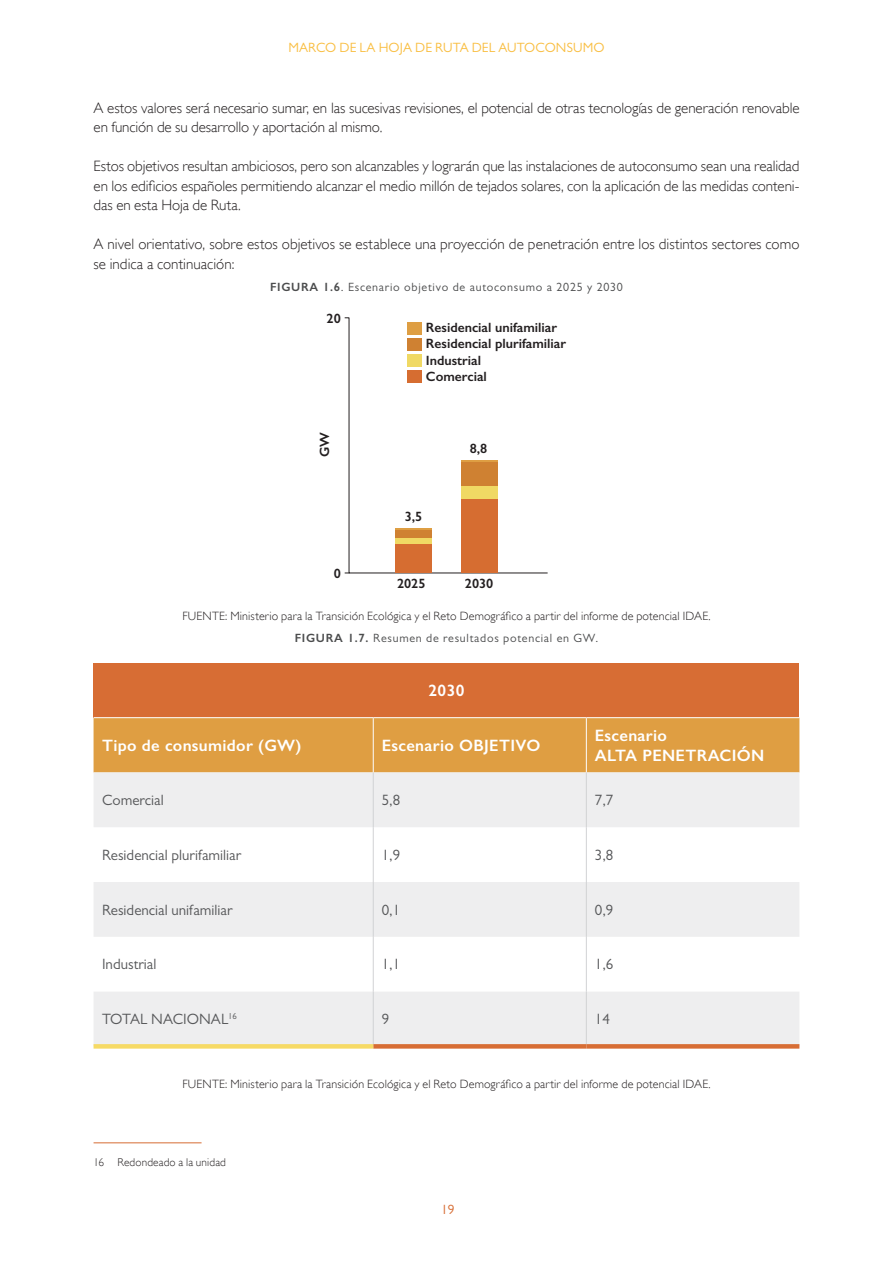
<style>
.page{position:relative;width:893px;height:1263px;background:#fff}
.page>*{position:absolute;margin:0;border:0;box-sizing:border-box;transform-origin:0 0}
.Cabecera_Tabla{font:600 16.5px "Gill Sans";letter-spacing:.02em;color:#fff}
.t1{font:300 15px/19.5px "Gill Sans";letter-spacing:-.005em;color:#231f20}
.Texto_Tabl{font:15px "Gill Sans";color:#57585a}
.t2{font:600 13.5px "Gill Sans";color:#231f20}
.t3{font:13.5px "Gill Sans";letter-spacing:.005em;color:#f9be41}
.t4{font:13.5px "Gill Sans";color:#d76d34}
.t5{font:300 12px "Gill Sans";letter-spacing:.01em;color:#231f20}
.t6{font:12px "Gill Sans";letter-spacing:.06em;color:#4b4c4d}
.NOTE{font:300 11.25px "Gill Sans";letter-spacing:.015em;color:#231f20}
.s1{font-weight:600}
</style>
<div class="page">
<div style="left:94px;top:663px;width:705px;height:55px;background:#d76d34"></div>
<div style="left:94px;top:718px;width:705px;height:54px;background:#df9e42"></div>
<svg style="left:94px;top:772px;width:705px;height:272px;fill:#eeeeef"></svg>
<hr style="left:373px;top:718px;width:1px;height:54px;background:#fdfdfd">
<hr style="left:586px;top:718px;width:1px;height:54px;background:#fdfdfd">
<hr style="left:586px;top:772px;width:1px;height:55px;background:#d1d2d4">
<hr style="left:586px;top:827px;width:1px;height:55px;background:#d1d2d4">
<hr style="left:586px;top:882px;width:1px;height:55px;background:#d1d2d4">
<hr style="left:586px;top:937px;width:1px;height:54px;background:#d1d2d4">
<hr style="left:586px;top:991px;width:1px;height:53px;background:#d1d2d4">
<hr style="left:94px;top:717px;width:279px;height:1px;background:#fff">
<hr style="left:373px;top:717px;width:213px;height:1px;background:#fff">
<hr style="left:586px;top:717px;width:213px;height:1px;background:#fff">
<hr style="left:373px;top:827px;width:1px;height:55px;background:#d1d2d4">
<hr style="left:373px;top:937px;width:1px;height:54px;background:#d1d2d4">
<hr style="left:373px;top:772px;width:1px;height:55px;background:#d1d2d4">
<hr style="left:373px;top:882px;width:1px;height:55px;background:#d1d2d4">
<hr style="left:373px;top:991px;width:1px;height:53px;background:#d1d2d4">
<div style="left:373px;top:1044px;width:213px;height:5px;background:#d76d34"></div>
<div style="left:586px;top:1044px;width:213px;height:5px;background:#d76d34"></div>
<div style="left:94px;top:1044px;width:279px;height:5px;background:#f6da65"></div>
<hr style="left:94px;top:1142px;width:108px;height:1px;background:#d76d34">
<svg style="left:345px;top:317px;width:203px;height:256px"></svg>
<div style="left:395px;top:544px;width:37px;height:29px;background:#d66d31"></div>
<div style="left:395px;top:538px;width:37px;height:6px;background:#f0d964"></div>
<div style="left:461px;top:485px;width:36px;height:15px;background:#f0d964"></div>
<div style="left:461px;top:462px;width:36px;height:23px;background:#cf8132"></div>
<div style="left:395px;top:530px;width:37px;height:8px;background:#cf8132"></div>
<hr style="left:395px;top:528px;width:37px;height:2px;background:#de9e43">
<hr style="left:461px;top:460px;width:36px;height:2px;background:#de9e43">
<div style="left:461px;top:500px;width:36px;height:73px;background:#d66d31"></div>
<div style="left:407px;top:370px;width:15px;height:13px;background:#d66d31"></div>
<div style="left:407px;top:354px;width:15px;height:13px;background:#f0d964"></div>
<div style="left:407px;top:338px;width:15px;height:13px;background:#cf8132"></div>
<div style="left:407px;top:322px;width:15px;height:13px;background:#de9e43"></div>
<p class="t3" style="left:288px;top:40px;width:318px">MARCO DE LA HOJA DE RUTA DEL AUTOCONSUMO</p>
<p class="t1" style="left:94px;top:98px;width:707px">A estos valores será necesario sumar, en las sucesivas revisiones, el potencial de otras tecnologías de generación renovable en función de su desarrollo y aportación al mismo.</p>
<p class="t1" style="left:94px;top:156px;width:707px;text-align:justify">Estos objetivos resultan ambiciosos, pero son alcanzables y lograrán que las instalaciones de autoconsumo sean una realidad en los edificios españoles permitiendo alcanzar el medio millón de tejados solares, con la aplicación de las medidas conteni&shy;das en esta Hoja de Ruta.</p>
<p class="t1" style="left:94px;top:234px;width:707px">A nivel orientativo, sobre estos objetivos se establece una proyección de penetración entre los distintos sectores como se indica a continuación:</p>
<p class="t6" style="left:270px;top:280px;width:354px"><span class="s1">FIGURA 1.6</span>. Escenario objetivo de autoconsumo a 2025 y 2030</p>
<p class="t2" style="left:327px;top:310px;width:16px">20</p>
<p class="t2" style="left:317px;top:457px;width:26px;rotate:-90deg">GW</p>
<p class="t2" style="left:334px;top:565px;width:9px">0</p>
<p class="t2" style="left:426px;top:319px;width:133px">Residencial unifamiliar</p>
<p class="t2" style="left:426px;top:335px;width:142px">Residencial plurifamiliar</p>
<p class="t2" style="left:426px;top:352px;width:57px">Industrial</p>
<p class="t2" style="left:426px;top:368px;width:62px">Comercial</p>
<p class="t2" style="left:405px;top:508px;width:19px">3,5</p>
<p class="t2" style="left:397px;top:575px;width:30px">2025</p>
<p class="t2" style="left:470px;top:440px;width:19px">8,8</p>
<p class="t2" style="left:465px;top:575px;width:30px">2030</p>
<p class="t5" style="left:182px;top:609px;width:530px">FUENTE: Ministerio para la Transición Ecológica y el Reto Demográfico a partir del informe de potencial IDAE.</p>
<p class="t6" style="left:295px;top:631px;width:305px"><span class="s1">FIGURA 1.7.</span> Resumen de resultados potencial en GW.</p>
<p class="Cabecera_Tabla" style="left:429px;top:681px;width:37px">2030</p>
<p class="Cabecera_Tabla" style="left:102px;top:735px;width:201px">Tipo de consumidor (GW)</p>
<p class="Cabecera_Tabla" style="left:382px;top:735px;width:160px">Escenario OBJETIVO</p>
<p class="Cabecera_Tabla" style="left:595px;top:726px;width:74px">Escenario</p>
<p class="Cabecera_Tabla" style="left:595px;top:745px;width:171px">ALTA PENETRACIÓN</p>
<p class="Texto_Tabl" style="left:102px;top:791px;width:63px">Comercial</p>
<p class="Texto_Tabl" style="left:382px;top:791px;width:20px">5,8</p>
<p class="Texto_Tabl" style="left:595px;top:791px;width:20px">7,7</p>
<p class="Texto_Tabl" style="left:102px;top:846px;width:141px">Residencial plurifamiliar</p>
<p class="Texto_Tabl" style="left:382px;top:846px;width:20px">1,9</p>
<p class="Texto_Tabl" style="left:595px;top:846px;width:20px">3,8</p>
<p class="Texto_Tabl" style="left:102px;top:901px;width:132px">Residencial unifamiliar</p>
<p class="Texto_Tabl" style="left:382px;top:901px;width:20px">0,1</p>
<p class="Texto_Tabl" style="left:595px;top:901px;width:20px">0,9</p>
<p class="Texto_Tabl" style="left:102px;top:956px;width:56px">Industrial</p>
<p class="Texto_Tabl" style="left:382px;top:956px;width:20px">1,1</p>
<p class="Texto_Tabl" style="left:595px;top:956px;width:20px">1,6</p>
<p class="Texto_Tabl" style="left:102px;top:1010px;width:136px">TOTAL NACIONAL<sup>16</sup></p>
<p class="Texto_Tabl" style="left:382px;top:1010px;width:9px">9</p>
<p class="Texto_Tabl" style="left:595px;top:1010px;width:16px">14</p>
<p class="t5" style="left:182px;top:1077px;width:530px">FUENTE: Ministerio para la Transición Ecológica y el Reto Demográfico a partir del informe de potencial IDAE.</p>
<p class="NOTE" style="left:94px;top:1156px;width:134px">16 Redondeado a la unidad</p>
<p class="t4" style="left:441px;top:1201px;width:15px">19</p>
</div>
